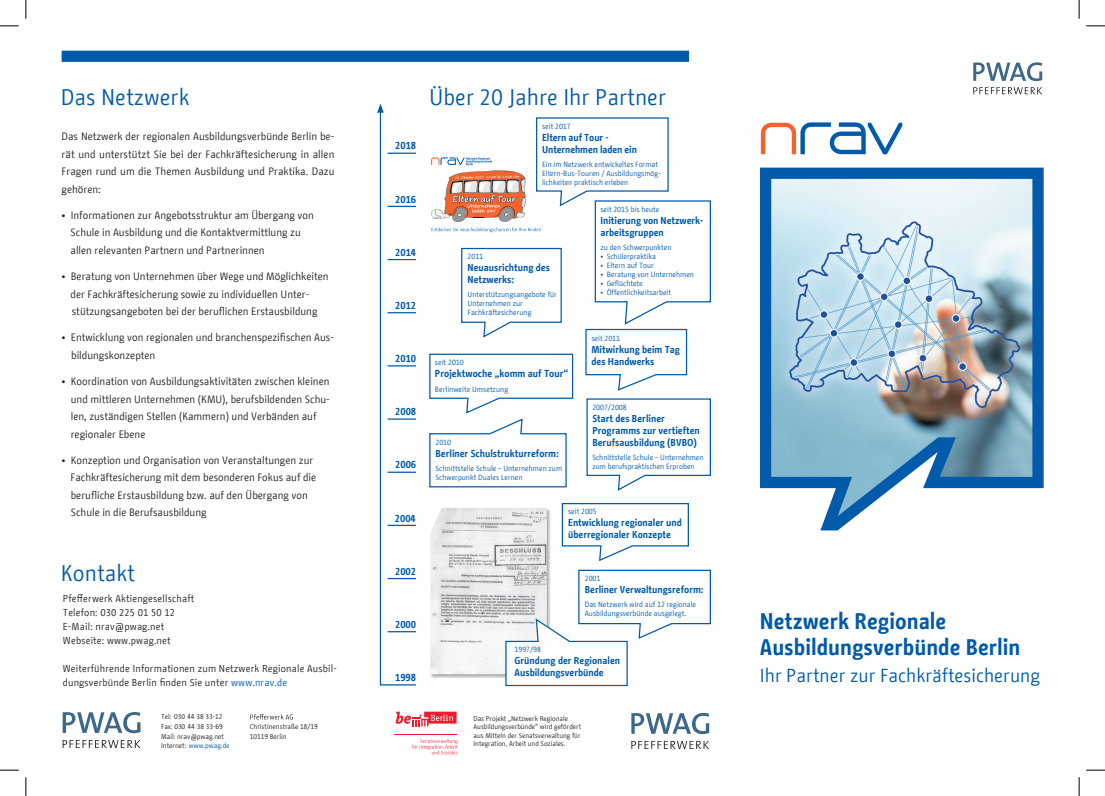
<style>
.page{position:relative;width:1105px;height:796px;background:#fff}
.page>*{position:absolute;margin:0;border:0;box-sizing:border-box;transform-origin:0 0}
.Überschrift_2_Untert{font:700 22.5px "BMF Change";color:#015aaa}
.Überschrift_6_9_5_14{font:22.5px "BMF Change";color:#015aaa}
.Überschrift_3_18_21{font:22.5px "BMF Change";color:#015aaa}
.Überschrift_1_Hauptt{font:700 22.5px "BMF Change";color:#015aaa}
.Überschrift_2_Untert-2{font:18.75px "BMF Change";color:#015aaa}
.Fliesstext_9_5_14_pt{font:10.62px/17.5px "BMF Change";color:#231f20}
.Überschrift_6_9_5_14-2{font:700 10.12px "BMF Change";color:#015aaa}
.Überschrift_6_9_5_14-3{font:700 10px/12px "BMF Change";color:#015aaa}
.Adressen_klein{font:10px/13.8px "BMF Change";letter-spacing:.015em;color:#231f20}
.Überschrift_6_9_5_14-4{font:7.62px "BMF Change";color:#015aaa}
.Überschrift_6_9_5_14-5{font:7.5px/9px "BMF Change";color:#015aaa}
.t1{font:7px/9.6px "BMF Change";color:#231f20}
.Überschrift_6_9_5_14-6{font:6.88px/8.4px "BMF Change";color:#231f20}
.s1{color:#015aaa}
</style>
<div class="page">
<div style="left:67px;top:51px;width:616px;height:11px;background:#015aaa"></div>
<svg style="left:387px;top:153px;width:29px;height:1px"></svg>
<svg style="left:387px;top:206px;width:29px;height:1px"></svg>
<svg style="left:387px;top:259px;width:29px;height:1px"></svg>
<svg style="left:387px;top:312px;width:29px;height:1px"></svg>
<svg style="left:387px;top:365px;width:29px;height:1px"></svg>
<hr style="left:387px;top:418px;width:29px;height:2px;background:#015aaa">
<hr style="left:387px;top:471px;width:29px;height:2px;background:#015aaa">
<svg style="left:387px;top:525px;width:29px;height:1px"></svg>
<svg style="left:387px;top:578px;width:29px;height:1px"></svg>
<svg style="left:387px;top:631px;width:29px;height:1px"></svg>
<hr style="left:380px;top:684px;width:36px;height:1px;background:#015aaa">
<hr style="left:380px;top:111px;width:1px;height:574px;background:#015aaa">
<svg style="left:377px;top:104px;width:6px;height:9px"></svg>
<svg style="left:395px;top:711px;width:61px;height:15px"></svg>
<hr style="left:394px;top:734px;width:62px;height:1px;background:#ee1b2d">
<svg style="left:412px;top:739px;width:45px;height:15px"></svg>
<svg style="left:631px;top:713px;width:78px;height:21px"></svg>
<svg style="left:631px;top:741px;width:78px;height:8px"></svg>
<svg style="left:561px;top:503px;width:128px;height:59px"></svg>
<div style="left:430px;top:508px;width:121px;height:171px;background:#231f20;opacity:.36"></div>
<img style="left:430px;top:508px;width:116px;height:166px">
<svg style="left:504px;top:569px;width:207px;height:118px"></svg>
<svg style="left:429px;top:117px;width:282px;height:374px"></svg>
<svg style="left:760px;top:122px;width:142px;height:32px"></svg>
<svg style="left:760px;top:167px;width:284px;height:364px;background:#9ebdd2"></svg>
<svg style="left:973px;top:62px;width:68px;height:19px"></svg>
<svg style="left:973px;top:87px;width:68px;height:7px"></svg>
<svg style="left:63px;top:712px;width:77px;height:21px"></svg>
<svg style="left:63px;top:740px;width:77px;height:8px"></svg>
<svg style="left:250px;top:714px;width:43px;height:5px"></svg>
<svg style="left:0;top:25px;width:19px;height:2px"></svg>
<svg style="left:1086px;top:25px;width:18px;height:2px"></svg>
<svg style="left:0;top:769px;width:19px;height:2px"></svg>
<svg style="left:1086px;top:769px;width:18px;height:2px"></svg>
<svg style="left:25px;top:0;width:2px;height:19px"></svg>
<svg style="left:25px;top:777px;width:2px;height:19px"></svg>
<svg style="left:1078px;top:0;width:1px;height:19px"></svg>
<svg style="left:1078px;top:777px;width:1px;height:19px"></svg>
<h3 class="Überschrift_3_18_21" style="left:61px;top:81px;width:130px">Das Netzwerk</h3>
<p class="Fliesstext_9_5_14_pt" style="left:62px;top:128px;width:274px;text-align:justify">Das Netzwerk der regionalen Ausbildungsverbünde Berlin be&shy;rät und unterstützt Sie bei der Fachkräftesicherung in allen Fragen rund um die Themen Ausbildung und Praktika. Dazu gehören:</p>
<p class="Fliesstext_9_5_14_pt" style="left:71px;top:206px;width:245px;text-indent:-9px">• Informationen zur Angebotsstruktur am Übergang von<br>Schule in Ausbildung und die Kontaktvermittlung zu allen relevanten Partnern und Partnerinnen</p>
<p class="Fliesstext_9_5_14_pt" style="left:71px;top:268px;width:259px;text-indent:-9px">• Beratung von Unternehmen über Wege und Möglichkeiten der Fachkräftesicherung sowie zu individuellen Unter&shy;stützungsangeboten bei der beruflichen Erstausbildung</p>
<p class="Fliesstext_9_5_14_pt" style="left:71px;top:329px;width:264px;text-indent:-10px">• Entwicklung von regionalen und branchenspezifischen Aus&shy;bildungskonzepten</p>
<p class="Fliesstext_9_5_14_pt" style="left:71px;top:373px;width:260px;text-indent:-9px">• Koordination von Ausbildungsaktivitäten zwischen kleinen und mittleren Unternehmen (KMU), berufsbildenden Schu&shy;len, zuständigen Stellen (Kammern) und Verbänden auf regionaler Ebene</p>
<p class="Fliesstext_9_5_14_pt" style="left:71px;top:451px;width:247px;text-indent:-9px">• Konzeption und Organisation von Veranstaltungen zur Fachkräftesicherung mit dem besonderen Fokus auf die berufliche Erstausbildung bzw. auf den Übergang von Schule in die Berufsausbildung</p>
<h3 class="Überschrift_3_18_21" style="left:61px;top:557px;width:76px">Kontakt</h3>
<p class="Adressen_klein" style="left:63px;top:592px;width:133px">Pfefferwerk Aktiengesellschaft</p>
<p class="Adressen_klein" style="left:63px;top:606px;width:113px">Telefon: 030 225 01 50 12</p>
<p class="Adressen_klein" style="left:63px;top:619px;width:103px">E-Mail: nrav@pwag.net</p>
<p class="Adressen_klein" style="left:63px;top:633px;width:109px">Webseite: www.pwag.net</p>
<p class="Adressen_klein" style="left:63px;top:661px;width:275px">Weiterführende Informationen zum Netzwerk Regionale Ausbil&shy;dungsverbünde Berlin finden Sie unter <span class="s1">www.nrav.de</span></p>
<p class="t1" style="left:250px;top:722px;width:69px">Christinenstraße 18/19<br>10119 Berlin</p>
<p class="t1" style="left:161px;top:712px;width:70px">Tel: 030 44 38 33-12<br>Fax: 030 44 38 33-69<br>Mail: nrav@pwag.net<br>Internet: <span class="s1">www.pwag.de</span></p>
<h6 class="Überschrift_6_9_5_14-3" style="left:395px;top:140px;width:22px">2018</h6>
<h6 class="Überschrift_6_9_5_14-3" style="left:395px;top:193px;width:22px">2016</h6>
<h6 class="Überschrift_6_9_5_14-3" style="left:395px;top:246px;width:22px">2014</h6>
<h6 class="Überschrift_6_9_5_14-3" style="left:395px;top:300px;width:22px">2012</h6>
<h6 class="Überschrift_6_9_5_14-3" style="left:395px;top:353px;width:22px">2010</h6>
<h6 class="Überschrift_6_9_5_14-3" style="left:395px;top:406px;width:22px">2008</h6>
<h6 class="Überschrift_6_9_5_14-3" style="left:395px;top:459px;width:22px">2006</h6>
<h6 class="Überschrift_6_9_5_14-3" style="left:395px;top:512px;width:22px">2004</h6>
<h6 class="Überschrift_6_9_5_14-3" style="left:395px;top:565px;width:22px">2002</h6>
<h6 class="Überschrift_6_9_5_14-3" style="left:395px;top:618px;width:22px">2000</h6>
<h6 class="Überschrift_6_9_5_14-3" style="left:395px;top:672px;width:22px">1998</h6>
<h6 class="Überschrift_6_9_5_14" style="left:429px;top:81px;width:238px">Über 20 Jahre Ihr Partner</h6>
<h6 class="Überschrift_6_9_5_14-5" style="left:542px;top:122px;width:30px">seit 2017</h6>
<h6 class="Überschrift_6_9_5_14-3" style="left:542px;top:132px;width:96px">Eltern auf Tour -<br>Unternehmen laden ein</h6>
<h6 class="Überschrift_6_9_5_14-5" style="left:542px;top:160px;width:117px">Ein im Netzwerk entwickeltes Format</h6>
<h6 class="Überschrift_6_9_5_14-5" style="left:542px;top:169px;width:120px">Eltern-Bus-Touren / Ausbildungsmög&shy;lichkeiten praktisch erleben</h6>
<h6 class="Überschrift_6_9_5_14-5" style="left:467px;top:252px;width:17px">2011</h6>
<h6 class="Überschrift_6_9_5_14-3" style="left:467px;top:262px;width:84px">Neuausrichtung des<br>Netzwerks:</h6>
<h6 class="Überschrift_6_9_5_14-5" style="left:467px;top:290px;width:91px">Unterstützungsangebote für<br>Unternehmen zur<br>Fachkräftesicherung</h6>
<h6 class="Überschrift_6_9_5_14-4" style="left:435px;top:357px;width:30px">seit 2010</h6>
<h6 class="Überschrift_6_9_5_14-2" style="left:435px;top:367px;width:135px">Projektwoche „komm auf Tour“</h6>
<h6 class="Überschrift_6_9_5_14-4" style="left:435px;top:383px;width:75px">Berlinweite Umsetzung</h6>
<h6 class="Überschrift_6_9_5_14-5" style="left:435px;top:438px;width:17px">2010</h6>
<h6 class="Überschrift_6_9_5_14-3" style="left:435px;top:447px;width:125px">Berliner Schulstrukturreform:</h6>
<h6 class="Überschrift_6_9_5_14-5" style="left:435px;top:464px;width:128px">Schnittstelle Schule – Unternehmen zum<br>Schwerpunkt Duales Lernen</h6>
<h6 class="Überschrift_6_9_5_14-5" style="left:600px;top:205px;width:60px">seit 2015 bis heute</h6>
<h6 class="Überschrift_6_9_5_14-3" style="left:600px;top:215px;width:105px">Initierung von Netzwerk&shy;arbeitsgruppen</h6>
<h6 class="Überschrift_6_9_5_14-5" style="left:600px;top:243px;width:73px">zu den Schwerpunkten</h6>
<h6 class="Überschrift_6_9_5_14-5" style="left:600px;top:252px;width:57px">• Schülerpraktika</h6>
<h6 class="Überschrift_6_9_5_14-5" style="left:600px;top:261px;width:55px">• Eltern auf Tour</h6>
<h6 class="Überschrift_6_9_5_14-5" style="left:600px;top:270px;width:95px">• Beratung von Unternehmen</h6>
<h6 class="Überschrift_6_9_5_14-5" style="left:600px;top:279px;width:44px">• Geflüchtete</h6>
<h6 class="Überschrift_6_9_5_14-5" style="left:600px;top:288px;width:72px">• Öffentlichkeitsarbeit</h6>
<h6 class="Überschrift_6_9_5_14-5" style="left:591px;top:334px;width:30px">seit 2011</h6>
<h6 class="Überschrift_6_9_5_14-3" style="left:591px;top:343px;width:90px">Mitwirkung beim Tag des Handwerks</h6>
<h6 class="Überschrift_6_9_5_14-5" style="left:592px;top:403px;width:36px">2007/2008</h6>
<h6 class="Überschrift_6_9_5_14-3" style="left:592px;top:412px;width:109px">Start des Berliner<br>Programms zur vertieften<br>Berufsausbildung (BVBO)</h6>
<h6 class="Überschrift_6_9_5_14-5" style="left:592px;top:453px;width:113px">Schnittstelle Schule – Unternehmen zum berufspraktischen Erproben</h6>
<h6 class="Überschrift_6_9_5_14-5" style="left:568px;top:507px;width:30px">seit 2005</h6>
<h6 class="Überschrift_6_9_5_14-3" style="left:568px;top:517px;width:115px">Entwicklung regionaler und überregionaler Konzepte</h6>
<h6 class="Überschrift_6_9_5_14-5" style="left:584px;top:574px;width:17px">2001</h6>
<h6 class="Überschrift_6_9_5_14-3" style="left:584px;top:584px;width:120px">Berliner Verwaltungsreform:</h6>
<h6 class="Überschrift_6_9_5_14-5" style="left:584px;top:600px;width:113px">Das Netzwerk wird auf 12 regionale<br>Ausbildungsverbünde ausgelegt.</h6>
<h6 class="Überschrift_6_9_5_14-5" style="left:514px;top:645px;width:28px">1997/98</h6>
<h6 class="Überschrift_6_9_5_14-3" style="left:514px;top:655px;width:107px">Gründung der Regionalen<br>Ausbildungsverbünde</h6>
<h6 class="Überschrift_6_9_5_14-6" style="left:473px;top:714px;width:109px">Das Projekt „Netzwerk Regionale Ausbildungsverbünde“ wird gefördert aus Mitteln der Senatsverwaltung für Integration, Arbeit und Soziales.</h6>
<h1 class="Überschrift_1_Hauptt" style="left:759px;top:605px;width:188px">Netzwerk Regionale</h1>
<h2 class="Überschrift_2_Untert" style="left:759px;top:631px;width:262px">Ausbildungsverbünde Berlin</h2>
<h2 class="Überschrift_2_Untert-2" style="left:759px;top:661px;width:281px">Ihr Partner zur Fachkräftesicherung</h2>
</div>
